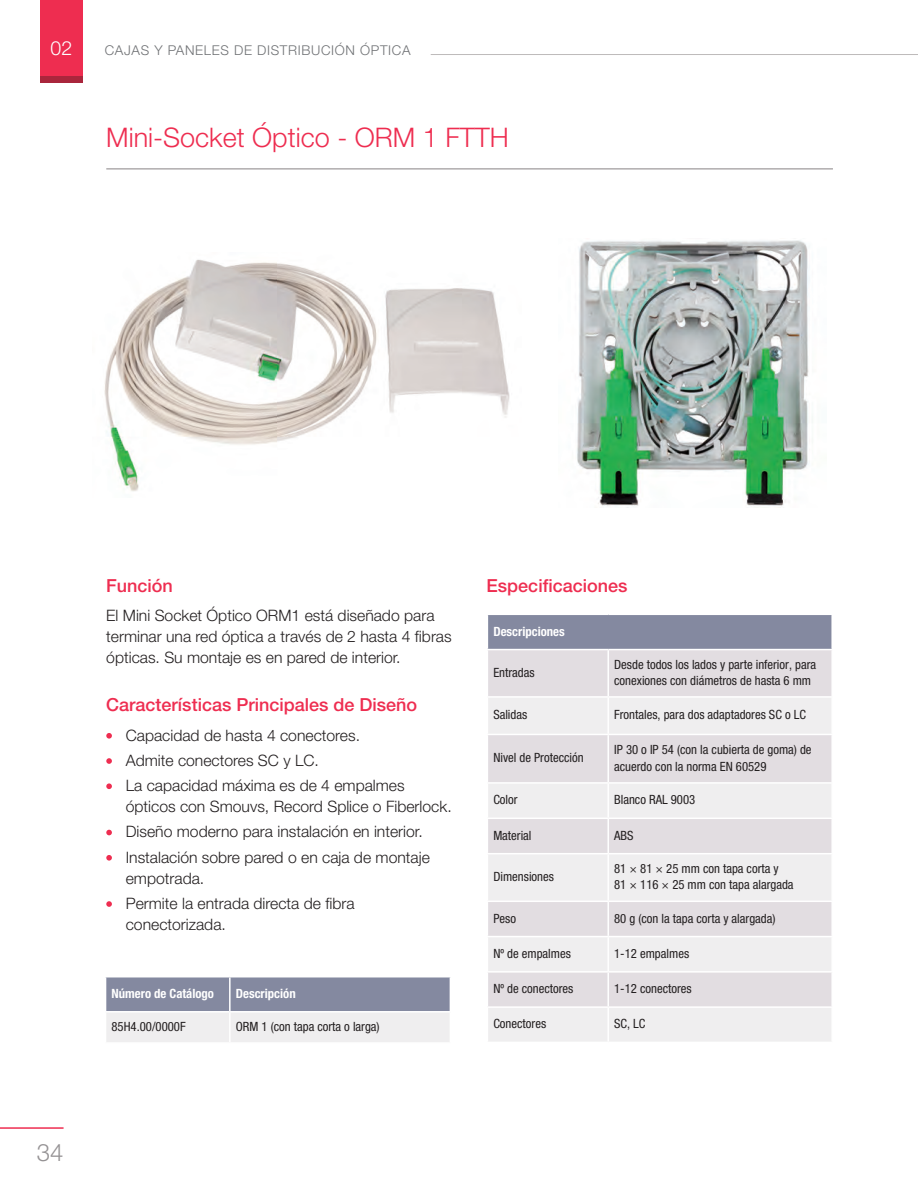
<style>
.page{position:relative;width:918px;height:1188px;background:#fff}
.page>*{position:absolute;margin:0;border:0;box-sizing:border-box;transform-origin:0 0}
.secao_2_-_titulo{font:300 27px "Helvetica Neue LT Pro";color:#ee2d50}
.t1{font:300 24px "Helvetica Neue LT Pro";color:#959294}
.t2{font:300 19.5px "Helvetica Neue LT Pro";color:#fff}
.secao_2_-_subtit_peq{font:500 18px "Helvetica Neue LT Pro";color:#ee2d50}
.itens{font:300 15.75px/21px "Helvetica Neue LT Pro";color:#231f20}
.texto{font:300 15.75px/21px "Helvetica Neue LT Pro";color:#231f20}
.t3{font:300 13.5px "Helvetica Neue LT Pro";letter-spacing:.05em;color:#707275}
.t4{font:condensed 12.75px/16.2px "Helvetica Neue LT Pro";color:#231f20}
.t5{font:700 condensed 12.75px "Helvetica Neue LT Pro";color:#fff}
</style>
<div class="page">
<div style="left:40px;top:0;width:43px;height:77px;background:#ee2d50"></div>
<hr style="left:0;top:1127px;width:64px;height:2px;background:#ee2d50">
<hr style="left:431px;top:54px;width:487px;height:1px;background:#bdbaba">
<div style="left:40px;top:77px;width:43px;height:6px;background:#a9263c"></div>
<hr style="left:106px;top:168px;width:727px;height:2px;background:#afacad">
<svg style="left:106px;top:733px;width:6px;height:6px"></svg>
<svg style="left:106px;top:758px;width:6px;height:6px"></svg>
<svg style="left:106px;top:783px;width:6px;height:6px"></svg>
<svg style="left:106px;top:830px;width:6px;height:5px"></svg>
<svg style="left:106px;top:855px;width:6px;height:6px"></svg>
<svg style="left:106px;top:901px;width:6px;height:6px"></svg>
<img style="left:577px;top:240px;width:233px;height:266px">
<img style="left:104px;top:259px;width:406px;height:232px">
<svg style="left:105px;top:977px;width:346px;height:65px;background:#b9bbc7"></svg>
<div style="left:487px;top:614px;width:345px;height:36px;background:#8489a0"></div>
<div style="left:488px;top:650px;width:343px;height:46px;background:#e2dde1"></div>
<svg style="left:488px;top:698px;width:343px;height:344px;background:#e9e6e8"></svg>
<hr style="left:487px;top:614px;width:121px;height:1px;background:#fff">
<hr style="left:487px;top:615px;width:1px;height:34px;background:#fff">
<hr style="left:608px;top:614px;width:225px;height:1px;background:#fff">
<hr style="left:831px;top:615px;width:2px;height:34px;background:#fff">
<hr style="left:487px;top:649px;width:121px;height:1px;background:#fff">
<hr style="left:608px;top:649px;width:225px;height:1px;background:#fff">
<hr style="left:607px;top:650px;width:2px;height:46px;background:#fff">
<hr style="left:607px;top:698px;width:2px;height:36px;background:#fff">
<hr style="left:487px;top:734px;width:121px;height:1px;background:#fff">
<hr style="left:608px;top:734px;width:225px;height:1px;background:#fff">
<hr style="left:607px;top:735px;width:2px;height:47px;background:#fff">
<hr style="left:487px;top:782px;width:121px;height:2px;background:#fff">
<hr style="left:608px;top:782px;width:225px;height:2px;background:#fff">
<hr style="left:607px;top:784px;width:2px;height:34px;background:#fff">
<hr style="left:487px;top:818px;width:121px;height:1px;background:#fff">
<hr style="left:608px;top:818px;width:225px;height:1px;background:#fff">
<hr style="left:607px;top:819px;width:2px;height:34px;background:#fff">
<hr style="left:487px;top:853px;width:121px;height:1px;background:#fff">
<hr style="left:608px;top:853px;width:225px;height:1px;background:#fff">
<hr style="left:607px;top:854px;width:2px;height:47px;background:#fff">
<hr style="left:487px;top:901px;width:121px;height:1px;background:#fff">
<hr style="left:608px;top:901px;width:225px;height:1px;background:#fff">
<hr style="left:607px;top:902px;width:2px;height:34px;background:#fff">
<hr style="left:487px;top:936px;width:121px;height:1px;background:#fff">
<hr style="left:608px;top:936px;width:225px;height:1px;background:#fff">
<hr style="left:607px;top:937px;width:2px;height:34px;background:#fff">
<hr style="left:487px;top:971px;width:121px;height:2px;background:#fff">
<hr style="left:608px;top:971px;width:225px;height:2px;background:#fff">
<hr style="left:607px;top:973px;width:2px;height:33px;background:#fff">
<hr style="left:487px;top:1006px;width:121px;height:2px;background:#fff">
<hr style="left:608px;top:1006px;width:225px;height:2px;background:#fff">
<hr style="left:607px;top:1008px;width:2px;height:34px;background:#fff">
<h3 class="t2" style="left:50px;top:36px;width:23px">02</h3>
<p class="t3" style="left:105px;top:42px;width:307px">CAJAS Y PANELES DE DISTRIBUCIÓN ÓPTICA</p>
<p class="secao_2_-_titulo" style="left:106px;top:121px;width:404px">Mini-Socket Óptico - ORM 1 FTTH</p>
<p class="secao_2_-_subtit_peq" style="left:106px;top:575px;width:68px">Función</p>
<p class="texto" style="left:106px;top:605px;width:347px">El Mini Socket Óptico ORM1 está diseñado para terminar una red óptica a través de 2 hasta 4 fibras ópticas. Su montaje es en pared de interior.</p>
<p class="secao_2_-_subtit_peq" style="left:106px;top:694px;width:312px">Características Principales de Diseño</p>
<p class="itens" style="left:126px;top:724px;width:236px">Capacidad de hasta 4 conectores.</p>
<p class="itens" style="left:126px;top:750px;width:195px">Admite conectores SC y LC.</p>
<p class="itens" style="left:126px;top:775px;width:327px">La capacidad máxima es de 4 empalmes ópticos con Smouvs, Record Splice o Fiberlock.</p>
<p class="itens" style="left:126px;top:821px;width:298px">Diseño moderno para instalación en interior.</p>
<p class="itens" style="left:126px;top:846px;width:306px">Instalación sobre pared o en caja de montaje empotrada.</p>
<p class="itens" style="left:126px;top:893px;width:230px">Permite la entrada directa de fibra conectorizada.</p>
<p class="t5" style="left:112px;top:986px;width:104px">Número de Catálogo</p>
<p class="t5" style="left:236px;top:986px;width:61px">Descripción</p>
<p class="t4" style="left:112px;top:1018px;width:76px">85H4.00/0000F</p>
<p class="t4" style="left:236px;top:1018px;width:145px">ORM 1 (con tapa corta o larga)</p>
<p class="secao_2_-_subtit_peq" style="left:487px;top:575px;width:142px">Especificaciones</p>
<p class="t5" style="left:493px;top:624px;width:73px">Descripciones</p>
<p class="t4" style="left:493px;top:664px;width:43px">Entradas</p>
<p class="t4" style="left:614px;top:656px;width:203px">Desde todos los lados y parte inferior, para conexiones con diámetros de hasta 6 mm</p>
<p class="t4" style="left:493px;top:707px;width:35px">Salidas</p>
<p class="t4" style="left:614px;top:707px;width:193px">Frontales, para dos adaptadores SC o LC</p>
<p class="t4" style="left:493px;top:750px;width:92px">Nivel de Protección</p>
<p class="t4" style="left:614px;top:742px;width:199px">IP 30 o IP 54 (con la cubierta de goma) de acuerdo con la norma EN 60529</p>
<p class="t4" style="left:493px;top:792px;width:26px">Color</p>
<p class="t4" style="left:614px;top:792px;width:83px">Blanco RAL 9003</p>
<p class="t4" style="left:493px;top:827px;width:40px">Material</p>
<p class="t4" style="left:614px;top:827px;width:21px">ABS</p>
<p class="t4" style="left:493px;top:868px;width:62px">Dimensiones</p>
<p class="t4" style="left:614px;top:860px;width:181px">81 × 81 × 25 mm con tapa corta y<br>81 × 116 × 25 mm con tapa alargada</p>
<p class="t4" style="left:493px;top:910px;width:24px">Peso</p>
<p class="t4" style="left:614px;top:910px;width:163px">80 g (con la tapa corta y alargada)</p>
<p class="t4" style="left:493px;top:945px;width:79px">Nº de empalmes</p>
<p class="t4" style="left:614px;top:945px;width:76px">1-12 empalmes</p>
<p class="t4" style="left:493px;top:980px;width:82px">Nº de conectores</p>
<p class="t4" style="left:614px;top:980px;width:79px">1-12 conectores</p>
<p class="t4" style="left:493px;top:1016px;width:54px">Conectores</p>
<p class="t4" style="left:614px;top:1016px;width:33px">SC, LC</p>
<h2 class="t1" style="left:37px;top:1138px;width:28px">34</h2>
</div>
